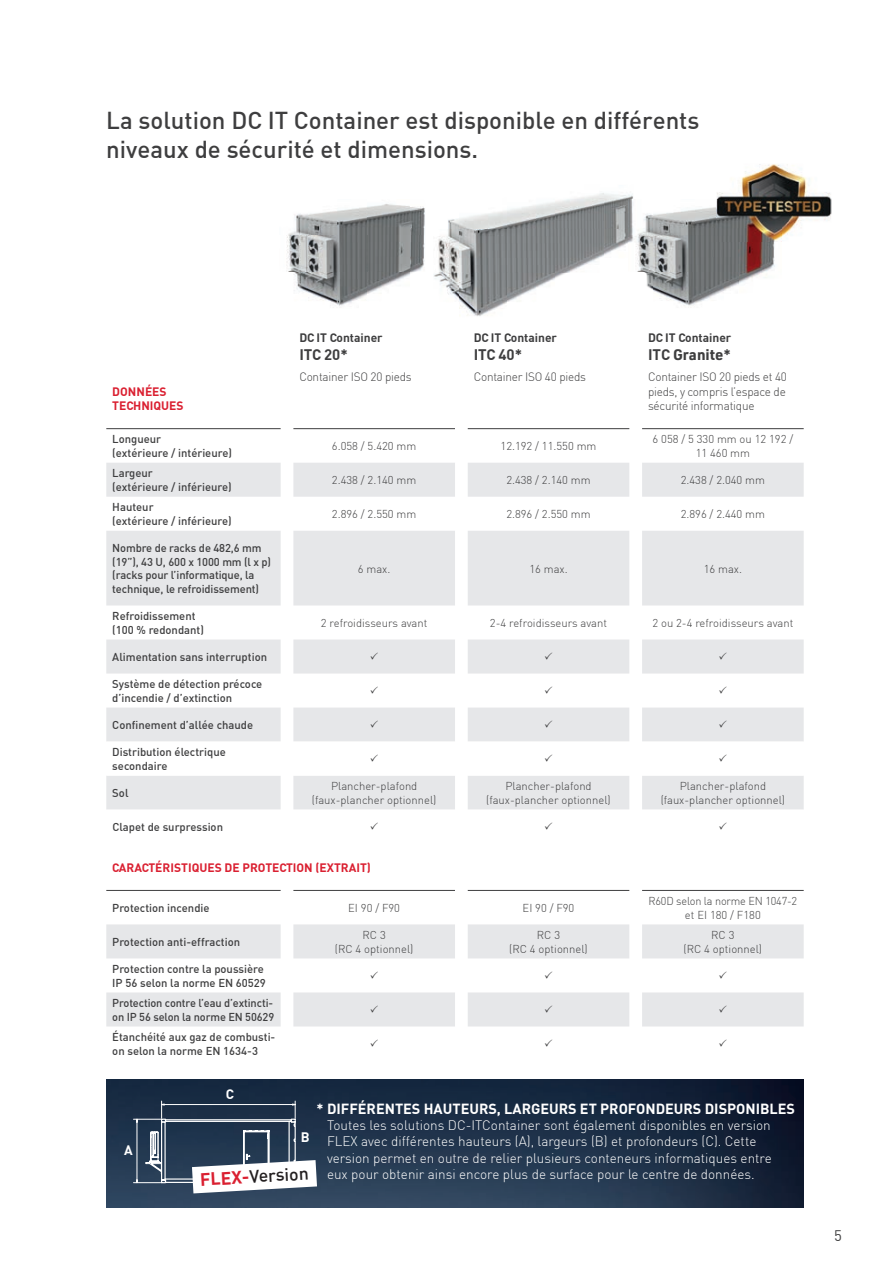
<style>
.page{position:relative;width:893px;height:1263px;background:#fff}
.page>*{position:absolute;margin:0;border:0;box-sizing:border-box;transform-origin:0 0}
.t1{font:500 24px/28.8px "DIN";color:#3e3e3f}
.t2{font:500 17.7px "DIN";color:#231f20}
.t3{font:700 15px "DIN";color:#3e3e3f}
.t4{font:700 15px "URWDIN";color:#3e3e3f}
.t5{font:15px "DIN";color:#3e3e3f}
.t6{font:700 14.4px "DIN";color:#fff}
.t7{font:300 13.5px/16.2px "DIN";color:#fff}
.t8{font:700 13.5px "DIN";color:#fff}
.t9{font:300 12px/14.4px "DIN";letter-spacing:-.02em;color:#3e3e3f;text-align:justify}
.t10{font:700 12px/14.4px "DIN";color:#da2031}
.t11{font:700 12px "DIN";color:#3e3e3f}
.t12{font:500 11.25px/13.5px "DIN";color:#3e3e3f}
.t13{font:300 11.25px/13.5px "DIN";color:#3e3e3f;text-align:center}
.s1{font-family:"DIN"}
.s2{font-weight:700;color:#da2031}
</style>
<div class="page">
<img style="left:106px;top:1080px;width:697px;height:127px">
<img style="left:448px;top:193px;width:185px;height:36px">
<img style="left:438px;top:229px;width:191px;height:45px">
<img style="left:434px;top:274px;width:130px;height:42px">
<img style="left:286px;top:204px;width:139px;height:102px">
<img style="left:652px;top:207px;width:64px;height:28px">
<img style="left:652px;top:235px;width:87px;height:71px">
<img style="left:739px;top:241px;width:43px;height:43px">
<img style="left:629px;top:199px;width:23px;height:90px">
<img style="left:717px;top:164px;width:114px;height:73px">
<img style="left:716px;top:199px;width:66px;height:42px">
<svg style="left:106px;top:463px;width:698px;height:563px"></svg>
<svg style="left:106px;top:741px;width:698px;height:103px"></svg>
<hr style="left:106px;top:428px;width:175px;height:1px;background:#3e3e3f">
<hr style="left:293px;top:428px;width:162px;height:1px;background:#3e3e3f">
<hr style="left:468px;top:428px;width:161px;height:1px;background:#3e3e3f">
<hr style="left:642px;top:428px;width:162px;height:1px;background:#3e3e3f">
<hr style="left:106px;top:890px;width:175px;height:1px;background:#3e3e3f">
<hr style="left:293px;top:890px;width:162px;height:1px;background:#3e3e3f">
<hr style="left:468px;top:890px;width:161px;height:1px;background:#3e3e3f">
<hr style="left:642px;top:890px;width:162px;height:1px;background:#3e3e3f">
<svg style="left:133px;top:1101px;width:184px;height:92px"></svg>
<svg style="left:371px;top:652px;width:7px;height:7px"></svg>
<svg style="left:545px;top:652px;width:7px;height:7px"></svg>
<svg style="left:719px;top:652px;width:8px;height:7px"></svg>
<svg style="left:371px;top:686px;width:7px;height:7px"></svg>
<svg style="left:545px;top:686px;width:7px;height:7px"></svg>
<svg style="left:719px;top:686px;width:8px;height:7px"></svg>
<svg style="left:371px;top:720px;width:7px;height:7px"></svg>
<svg style="left:545px;top:720px;width:7px;height:7px"></svg>
<svg style="left:719px;top:720px;width:8px;height:7px"></svg>
<svg style="left:371px;top:754px;width:7px;height:7px"></svg>
<svg style="left:545px;top:754px;width:7px;height:7px"></svg>
<svg style="left:719px;top:754px;width:8px;height:7px"></svg>
<svg style="left:371px;top:822px;width:7px;height:7px"></svg>
<svg style="left:545px;top:822px;width:7px;height:7px"></svg>
<svg style="left:719px;top:822px;width:8px;height:7px"></svg>
<svg style="left:371px;top:971px;width:7px;height:7px"></svg>
<svg style="left:545px;top:971px;width:7px;height:7px"></svg>
<svg style="left:719px;top:971px;width:8px;height:7px"></svg>
<svg style="left:371px;top:1005px;width:7px;height:7px"></svg>
<svg style="left:545px;top:1005px;width:7px;height:7px"></svg>
<svg style="left:719px;top:1005px;width:8px;height:7px"></svg>
<h1 class="t1" style="left:106px;top:105px;width:595px">La solution DC IT Container est disponible en différents niveaux de sécurité et dimensions.</h1>
<p class="t10" style="left:112px;top:383px;width:73px">DONNÉES<br>TECHNIQUES</p>
<p class="t11" style="left:299px;top:330px;width:85px">DC IT Container</p>
<h3 class="t3" style="left:299px;top:344px;width:50px">ITC 20*</h3>
<p class="t9" style="left:299px;top:369px;width:114px">Container ISO 20 pieds</p>
<p class="t11" style="left:474px;top:330px;width:85px">DC IT Container</p>
<h3 class="t3" style="left:474px;top:344px;width:50px">ITC 40*</h3>
<p class="t9" style="left:474px;top:369px;width:114px">Container ISO 40 pieds</p>
<p class="t11" style="left:648px;top:330px;width:85px">DC IT Container</p>
<h3 class="t4" style="left:648px;top:346px;width:84px"><span class="s1">ITC</span> Granite<span class="s1">*</span></h3>
<p class="t9" style="left:648px;top:369px;width:140px">Container ISO 20 pieds et 40 pieds, y compris l’espace de sécurité informatique</p>
<p class="t12" style="left:112px;top:432px;width:121px">Longueur<br>(extérieure / intérieure)</p>
<p class="t13" style="left:332px;top:439px;width:86px">6.058 / 5.420 mm</p>
<p class="t13" style="left:501px;top:439px;width:97px">12.192 / 11.550 mm</p>
<p class="t13" style="left:653px;top:432px;width:142px">6 058 / 5 330 mm ou 12 192 /<br>11 460 mm</p>
<p class="t12" style="left:112px;top:466px;width:121px">Largeur<br>(extérieure / inférieure)</p>
<p class="t13" style="left:332px;top:473px;width:86px">2.438 / 2.140 mm</p>
<p class="t13" style="left:506px;top:473px;width:86px">2.438 / 2.140 mm</p>
<p class="t13" style="left:681px;top:473px;width:86px">2.438 / 2.040 mm</p>
<p class="t12" style="left:112px;top:500px;width:121px">Hauteur<br>(extérieure / inférieure)</p>
<p class="t13" style="left:332px;top:507px;width:86px">2.896 / 2.550 mm</p>
<p class="t13" style="left:506px;top:507px;width:86px">2.896 / 2.550 mm</p>
<p class="t13" style="left:681px;top:507px;width:86px">2.896 / 2.440 mm</p>
<p class="t12" style="left:112px;top:541px;width:160px">Nombre de racks de 482,6 mm (19”), 43 U, 600 x 1000 mm (l x p) (racks pour l’informatique, la technique, le refroidissement)</p>
<p class="t13" style="left:358px;top:562px;width:34px">6 max.</p>
<p class="t13" style="left:529px;top:562px;width:40px">16 max.</p>
<p class="t13" style="left:704px;top:562px;width:40px">16 max.</p>
<p class="t12" style="left:112px;top:609px;width:93px">Refroidissement (100 % redondant)</p>
<p class="t13" style="left:321px;top:616px;width:108px">2 refroidisseurs avant</p>
<p class="t13" style="left:490px;top:616px;width:119px">2-4 refroidisseurs avant</p>
<p class="t13" style="left:652px;top:616px;width:142px">2 ou 2-4 refroidisseurs avant</p>
<p class="t12" style="left:112px;top:650px;width:156px">Alimentation sans interruption</p>
<p class="t12" style="left:112px;top:677px;width:151px">Système de détection précoce d’incendie / d’extinction</p>
<p class="t12" style="left:112px;top:718px;width:142px">Confinement d’allée chaude</p>
<p class="t12" style="left:112px;top:745px;width:115px">Distribution électrique secondaire</p>
<p class="t12" style="left:112px;top:786px;width:18px">Sol</p>
<p class="t13" style="left:312px;top:779px;width:126px">Plancher-plafond (faux-plancher optionnel)</p>
<p class="t13" style="left:486px;top:779px;width:126px">Plancher-plafond (faux-plancher optionnel)</p>
<p class="t13" style="left:661px;top:779px;width:126px">Plancher-plafond (faux-plancher optionnel)</p>
<p class="t12" style="left:112px;top:820px;width:112px">Clapet de surpression</p>
<p class="t10" style="left:112px;top:860px;width:260px">CARACTÉRISTIQUES DE PROTECTION (EXTRAIT)</p>
<p class="t12" style="left:112px;top:901px;width:99px">Protection incendie</p>
<p class="t13" style="left:348px;top:901px;width:53px">EI 90 / F90</p>
<p class="t13" style="left:523px;top:901px;width:53px">EI 90 / F90</p>
<p class="t13" style="left:648px;top:894px;width:150px">R60D selon la norme EN 1047-2 et EI 180 / F180</p>
<p class="t12" style="left:112px;top:935px;width:129px">Protection anti-effraction</p>
<p class="t13" style="left:335px;top:928px;width:80px">RC 3<br>(RC 4 optionnel)</p>
<p class="t13" style="left:509px;top:928px;width:80px">RC 3<br>(RC 4 optionnel)</p>
<p class="t13" style="left:684px;top:928px;width:80px">RC 3<br>(RC 4 optionnel)</p>
<p class="t12" style="left:112px;top:962px;width:155px">Protection contre la poussière<br>IP 56 selon la norme EN 60529</p>
<p class="t12" style="left:112px;top:996px;width:163px">Protection contre l’eau d’extincti&shy;on IP 56 selon la norme EN 50629</p>
<p class="t12" style="left:112px;top:1030px;width:165px">Étanchéité aux gaz de combusti&shy;on selon la norme EN 1634-3</p>
<p class="t8" style="left:124px;top:1141px;width:10px">A</p>
<p class="t8" style="left:226px;top:1085px;width:9px">C</p>
<p class="t8" style="left:301px;top:1128px;width:10px">B</p>
<h2 class="t2" style="left:200px;top:1168px;width:110px;rotate:-3deg"><span class="s2">FLEX-</span>Version</h2>
<p class="t6" style="left:317px;top:1099px;width:480px">* DIFFÉRENTES HAUTEURS, LARGEURS ET PROFONDEURS DISPONIBLES</p>
<p class="t7" style="left:327px;top:1117px;width:446px">Toutes les solutions DC-ITContainer sont également disponibles en version FLEX avec différentes hauteurs (A), largeurs (B) et profondeurs (C). Cette version permet en outre de relier plusieurs conteneurs informatiques entre eux pour obtenir ainsi encore plus de surface pour le centre de données.</p>
<h3 class="t5" style="left:834px;top:1226px;width:9px">5</h3>
</div>
